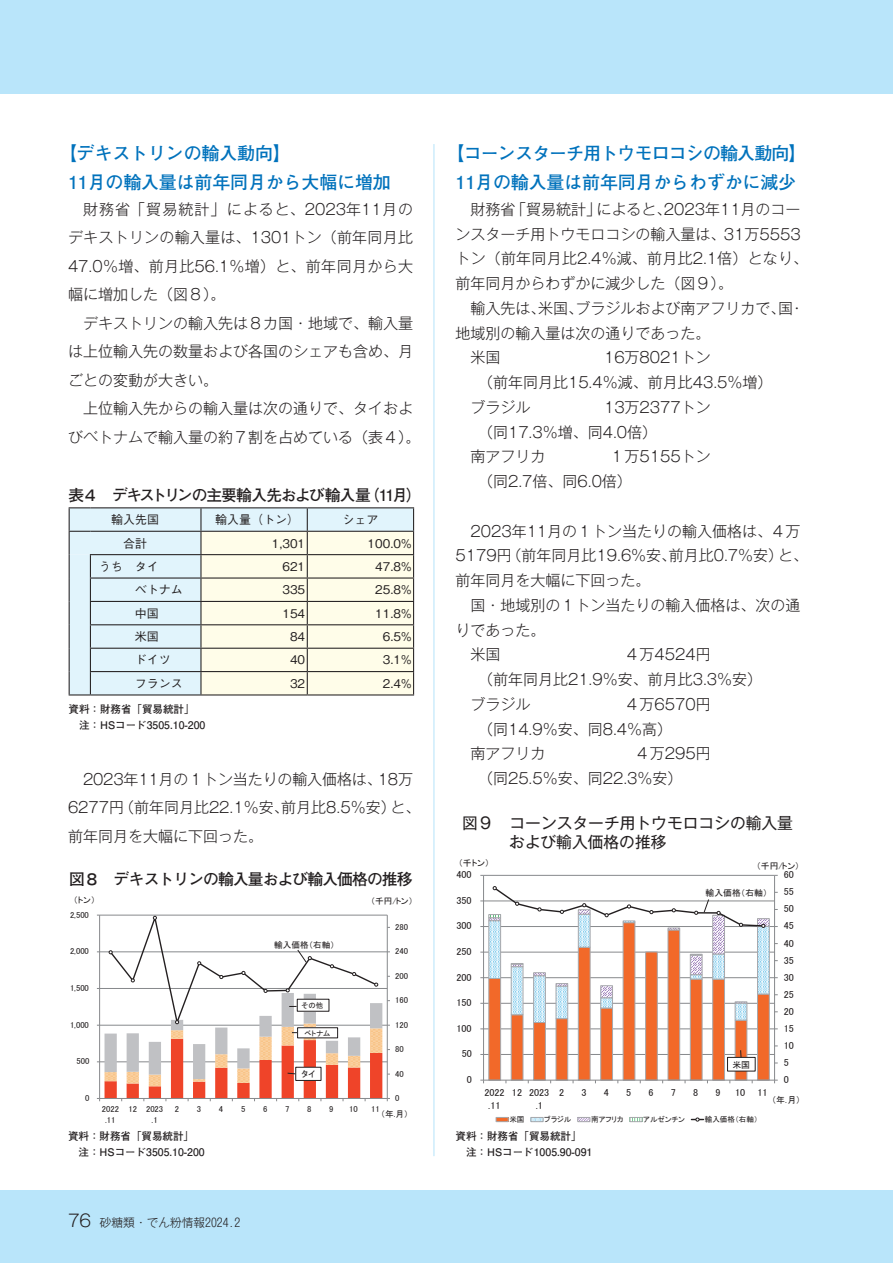
<style>
.page{position:relative;width:893px;height:1263px;background:#fff}
.page>*{position:absolute;margin:0;border:0;box-sizing:border-box;transform-origin:0 0}
.t1{font:700 18px/28.5px "Futo Go B101 Pr 5";letter-spacing:-.01em;color:#0072bc}
.t2{font:15.75px/19.5px "Gothic MB101 Pr 5";color:#231f20}
.t3{font:700 15.75px "Futo Go B101 Pr 5";letter-spacing:-.09em;color:#231f20}
.t4{font:700 15.75px "Futo Go B101 Pr 5";letter-spacing:-.055em;color:#231f20}
.t5{font:300 15px/24.8px "Gothic MB101 Pr 5";color:#231f20}
.t6{font:500 12px "Gothic BBB Pr 5";color:#231f20}
.t7{font:300 11.7px "Gothic MB101 Pr 5";color:#231f20}
.t8{font:700 10.5px/15.8px "Futo Go B101 Pr 5";color:#231f20}
.t9{font:10.05px/12.3px "MS P Gothic";letter-spacing:-.005em;color:#231f20;text-align:center}
.t10{font:8.85px "MS P Gothic";color:#231f20}
.t11{font:8.7px/10.5px "MS P Gothic";color:#231f20;text-align:center}
.t12{font:7.5px "MS P Gothic";color:#231f20}
.t13{font:7.35px "MS P Gothic";letter-spacing:.005em;color:#231f20}
.s1{font-size:16.95px}
</style>
<div class="page">
<div style="left:0;top:1191px;width:893px;height:72px;background:#b9e5fa"></div>
<div style="left:0;top:0;width:893px;height:94px;background:#b9e5fa"></div>
<hr style="left:433px;top:144px;width:1px;height:1012px;background:#b9e5fa">
<svg style="left:69px;top:507px;width:345px;height:188px;background:#e5ece5"></svg>
<svg style="left:97px;top:914px;width:293px;height:187px"></svg>
<div style="left:298px;top:1028px;width:40px;height:10px;background:#fff"></div>
<div style="left:297px;top:1027px;width:41px;height:11px;border:1px solid #231f20"></div>
<hr style="left:484px;top:875px;width:291px;height:1px;background:#87898c">
<hr style="left:774px;top:875px;width:1px;height:205px;background:#87898c">
<hr style="left:483px;top:875px;width:1px;height:205px;background:#87898c">
<div style="left:496px;top:1117px;width:12px;height:5px;background:#f26929"></div>
<div style="left:496px;top:1117px;width:12px;height:5px;border:1px solid #a7a8ac"></div>
<div style="left:531px;top:1117px;width:12px;height:5px;border:1px solid #a7a8ac"></div>
<div style="left:578px;top:1117px;width:12px;height:5px;border:1px solid #a7a8ac"></div>
<div style="left:630px;top:1117px;width:12px;height:5px;border:1px solid #a7a8ac"></div>
<svg style="left:691px;top:1118px;width:12px;height:3px"></svg>
<svg style="left:480px;top:886px;width:298px;height:197px"></svg>
<p class="t1" style="left:68px;top:138px;width:324px;text-indent:-9px">【デキストリンの輸入動向】<br>11月の輸入量は前年同月から大幅に増加</p>
<p class="t5" style="left:68px;top:194px;width:347px;line-height:28.5px;text-align:justify;text-indent:15px">財務省「貿易統計」によると、2023年11月のデキストリンの輸入量は、1301トン（前年同月比47.0％増、前月比56.1％増）と、前年同月から大幅に増加した（図８）。</p>
<p class="t5" style="left:68px;top:308px;width:347px;line-height:28.5px;text-align:justify;text-indent:15px">デキストリンの輸入先は８カ国・地域で、輸入量は上位輸入先の数量および各国のシェアも含め、月ごとの変動が大きい。</p>
<p class="t5" style="left:68px;top:393px;width:354px;line-height:28.5px;text-align:center">上位輸入先からの輸入量は次の通りで、タイおよ<br>びベトナムで輸入量の約７割を占めている（表４）。</p>
<p class="t3" style="left:69px;top:483px;width:355px">表４　デキストリンの主要輸入先および輸入量（11月）</p>
<p class="t6" style="left:111px;top:510px;width:49px">輸入先国</p>
<p class="t6" style="left:215px;top:510px;width:85px">輸入量（トン）</p>
<p class="t6" style="left:342px;top:510px;width:37px">シェア</p>
<p class="t6" style="left:123px;top:533px;width:25px">合計</p>
<p class="t6" style="left:272px;top:533px;width:35px">1,301</p>
<p class="t6" style="left:368px;top:533px;width:45px">100.0%</p>
<p class="t6" style="left:99px;top:557px;width:61px">うち　タイ</p>
<p class="t6" style="left:282px;top:557px;width:24px">621</p>
<p class="t6" style="left:375px;top:557px;width:38px">47.8%</p>
<p class="t6" style="left:135px;top:580px;width:49px">ベトナム</p>
<p class="t6" style="left:282px;top:580px;width:24px">335</p>
<p class="t6" style="left:375px;top:580px;width:38px">25.8%</p>
<p class="t6" style="left:135px;top:603px;width:25px">中国</p>
<p class="t6" style="left:282px;top:603px;width:24px">154</p>
<p class="t6" style="left:375px;top:603px;width:38px">11.8%</p>
<p class="t6" style="left:135px;top:627px;width:25px">米国</p>
<p class="t6" style="left:290px;top:627px;width:17px">84</p>
<p class="t6" style="left:383px;top:627px;width:30px">6.5%</p>
<p class="t6" style="left:135px;top:650px;width:37px">ドイツ</p>
<p class="t6" style="left:290px;top:650px;width:17px">40</p>
<p class="t6" style="left:383px;top:650px;width:30px">3.1%</p>
<p class="t6" style="left:135px;top:674px;width:49px">フランス</p>
<p class="t6" style="left:290px;top:674px;width:17px">32</p>
<p class="t6" style="left:383px;top:674px;width:30px">2.4%</p>
<p class="t8" style="left:69px;top:701px;width:138px">資料：財務省「貿易統計」　注：HSコード3505.10-200</p>
<p class="t5" style="left:68px;top:764px;width:354px;line-height:28.5px;text-indent:15px">2023年11月の１トン当たりの輸入価格は、18万<br>6277円（前年同月比22.1％安、前月比8.5％安）と、前年同月を大幅に下回った。</p>
<p class="t1" style="left:447px;top:138px;width:361px;text-align:center">【コーンスターチ用トウモロコシの輸入動向】<br>11月の輸入量は前年同月からわずかに減少</p>
<p class="t5" style="left:456px;top:195px;width:354px;text-indent:15px">財務省「貿易統計」によると、2023年11月のコーンスターチ用トウモロコシの輸入量は、31万5553トン（前年同月比2.4％減、前月比2.1倍）となり、前年同月からわずかに減少した（図９）。</p>
<p class="t5" style="left:471px;top:294px;width:335px">輸入先は、米国、ブラジルおよび南アフリカで、国・</p>
<p class="t5" style="left:456px;top:319px;width:256px">地域別の輸入量は次の通りであった。</p>
<p class="t5" style="left:471px;top:344px;width:31px">米国</p>
<p class="t5" style="left:471px;top:344px;width:303px;text-indent:133px">16万8021トン<br>　（前年同月比15.4％減、前月比43.5％増）ブラジル</p>
<p class="t5" style="left:471px;top:393px;width:242px;text-indent:133px">13万2377トン　（同17.3％増、同4.0倍）<br>南アフリカ</p>
<p class="t5" style="left:471px;top:443px;width:242px;text-indent:139px">１万5155トン　（同2.7倍、同6.0倍）</p>
<p class="t5" style="left:456px;top:517px;width:354px;text-indent:15px">2023年11月の１トン当たりの輸入価格は、４万<br>5179円（前年同月比19.6％安、前月比0.7％安）と、前年同月を大幅に下回った。</p>
<p class="t5" style="left:471px;top:591px;width:331px">国・地域別の１トン当たりの輸入価格は、次の通</p>
<p class="t5" style="left:456px;top:616px;width:91px">りであった。</p>
<p class="t5" style="left:471px;top:641px;width:31px">米国</p>
<p class="t5" style="left:471px;top:641px;width:293px;text-indent:154px">４万4524円<br>　（前年同月比21.9％安、前月比3.3％安）ブラジル</p>
<p class="t5" style="left:471px;top:690px;width:242px;text-indent:154px">４万6570円　（同14.9％安、同8.4％高）<br>南アフリカ</p>
<p class="t5" style="left:471px;top:740px;width:242px;text-indent:164px">４万295円　（同25.5％安、同22.3％安）</p>
<p class="t2" style="left:509px;top:812px;width:285px;text-indent:-47px">図９　コーンスターチ用トウモロコシの輸入量および輸入価格の推移</p>
<p class="t4" style="left:69px;top:867px;width:345px">図８　デキストリンの輸入量および輸入価格の推移</p>
<p class="t11" style="left:74px;top:895px;width:23px">（トン）</p>
<p class="t11" style="left:371px;top:896px;width:44px">（千円/トン）</p>
<p class="t11" style="left:70px;top:909px;width:20px">2,500</p>
<p class="t10" style="left:459px;top:859px;width:33px">（千トン）</p>
<p class="t9" style="left:456px;top:868px;width:17px">400</p>
<p class="t9" style="left:456px;top:894px;width:17px">350</p>
<p class="t10" style="left:756px;top:861px;width:45px">（千円/トン）</p>
<p class="t9" style="left:784px;top:868px;width:12px">60</p>
<p class="t10" style="left:706px;top:888px;width:63px">輸入価格（右軸）</p>
<p class="t9" style="left:784px;top:885px;width:12px">55</p>
<p class="t9" style="left:784px;top:902px;width:12px">50</p>
<p class="t11" style="left:395px;top:921px;width:14px">280</p>
<p class="t9" style="left:456px;top:920px;width:17px">300</p>
<p class="t9" style="left:784px;top:920px;width:12px">45</p>
<p class="t11" style="left:70px;top:946px;width:20px">2,000</p>
<p class="t11" style="left:274px;top:939px;width:62px">輸入価格（右軸）</p>
<p class="t11" style="left:395px;top:946px;width:14px">240</p>
<p class="t9" style="left:456px;top:945px;width:17px">250</p>
<p class="t9" style="left:784px;top:937px;width:12px">40</p>
<p class="t9" style="left:784px;top:954px;width:12px">35</p>
<p class="t11" style="left:395px;top:970px;width:14px">200</p>
<p class="t9" style="left:456px;top:971px;width:17px">200</p>
<p class="t9" style="left:784px;top:971px;width:12px">30</p>
<p class="t11" style="left:70px;top:982px;width:20px">1,500</p>
<p class="t13" style="left:302px;top:1002px;width:23px">その他</p>
<p class="t11" style="left:395px;top:995px;width:14px">160</p>
<p class="t9" style="left:456px;top:996px;width:17px">150</p>
<p class="t9" style="left:784px;top:988px;width:12px">25</p>
<p class="t9" style="left:784px;top:1005px;width:12px">20</p>
<p class="t11" style="left:70px;top:1019px;width:20px">1,000</p>
<p class="t13" style="left:305px;top:1029px;width:27px">ベトナム</p>
<p class="t11" style="left:395px;top:1019px;width:14px">120</p>
<p class="t9" style="left:456px;top:1022px;width:17px">100</p>
<p class="t9" style="left:784px;top:1022px;width:12px">15</p>
<p class="t11" style="left:77px;top:1056px;width:14px">500</p>
<p class="t11" style="left:301px;top:1069px;width:15px">タイ</p>
<p class="t11" style="left:395px;top:1044px;width:10px">80</p>
<p class="t11" style="left:395px;top:1068px;width:10px">40</p>
<p class="t9" style="left:462px;top:1048px;width:12px">50</p>
<p class="t9" style="left:467px;top:1073px;width:7px">0</p>
<p class="t10" style="left:732px;top:1060px;width:19px">米国</p>
<p class="t9" style="left:784px;top:1039px;width:12px">10</p>
<p class="t9" style="left:784px;top:1056px;width:7px">5</p>
<p class="t9" style="left:784px;top:1073px;width:7px">0</p>
<p class="t11" style="left:85px;top:1092px;width:6px">0</p>
<p class="t11" style="left:395px;top:1092px;width:6px">0</p>
<p class="t11" style="left:102px;top:1104px;width:19px">2022 .11</p>
<p class="t11" style="left:152px;top:1104px;width:13px;text-align:left;text-indent:-23px">12 2023 .1</p>
<p class="t11" style="left:175px;top:1104px;width:6px">2</p>
<p class="t11" style="left:197px;top:1104px;width:6px">3</p>
<p class="t11" style="left:219px;top:1104px;width:6px">4</p>
<p class="t11" style="left:241px;top:1104px;width:6px">5</p>
<p class="t11" style="left:263px;top:1104px;width:6px">6</p>
<p class="t11" style="left:285px;top:1104px;width:6px">7</p>
<p class="t11" style="left:307px;top:1104px;width:6px">8</p>
<p class="t11" style="left:329px;top:1104px;width:6px">9</p>
<p class="t11" style="left:349px;top:1104px;width:10px">10</p>
<p class="t11" style="left:371px;top:1104px;width:10px">11</p>
<p class="t11" style="left:381px;top:1108px;width:29px">（年.月）</p>
<p class="t9" style="left:484px;top:1086px;width:22px">2022 .11</p>
<p class="t9" style="left:536px;top:1086px;width:15px;text-align:left;text-indent:-24px">12 2023 .1</p>
<p class="t9" style="left:559px;top:1086px;width:7px">2</p>
<p class="t9" style="left:582px;top:1086px;width:7px">3</p>
<p class="t9" style="left:604px;top:1086px;width:7px">4</p>
<p class="t9" style="left:626px;top:1086px;width:7px">5</p>
<p class="t9" style="left:649px;top:1086px;width:7px">6</p>
<p class="t9" style="left:671px;top:1086px;width:7px">7</p>
<p class="t9" style="left:693px;top:1086px;width:7px">8</p>
<p class="t9" style="left:715px;top:1086px;width:7px">9</p>
<p class="t9" style="left:735px;top:1086px;width:34px">10 11</p>
<p class="t10" style="left:772px;top:1096px;width:30px">（年.月）</p>
<p class="t12" style="left:509px;top:1115px;width:17px">米国</p>
<p class="t12" style="left:544px;top:1115px;width:29px">ブラジル</p>
<p class="t12" style="left:591px;top:1115px;width:34px">南アフリカ</p>
<p class="t12" style="left:643px;top:1115px;width:43px">アルゼンチン</p>
<p class="t12" style="left:705px;top:1115px;width:55px">輸入価格（右軸）</p>
<p class="t8" style="left:68px;top:1128px;width:138px">資料：財務省「貿易統計」　注：HSコード3505.10-200</p>
<p class="t8" style="left:456px;top:1127px;width:138px">資料：財務省「貿易統計」　注：HSコード1005.90-091</p>
<p class="t7" style="left:68px;top:1212px;width:174px"><span class="s1">76</span> 砂糖類・でん粉情報2024.2</p>
</div>
